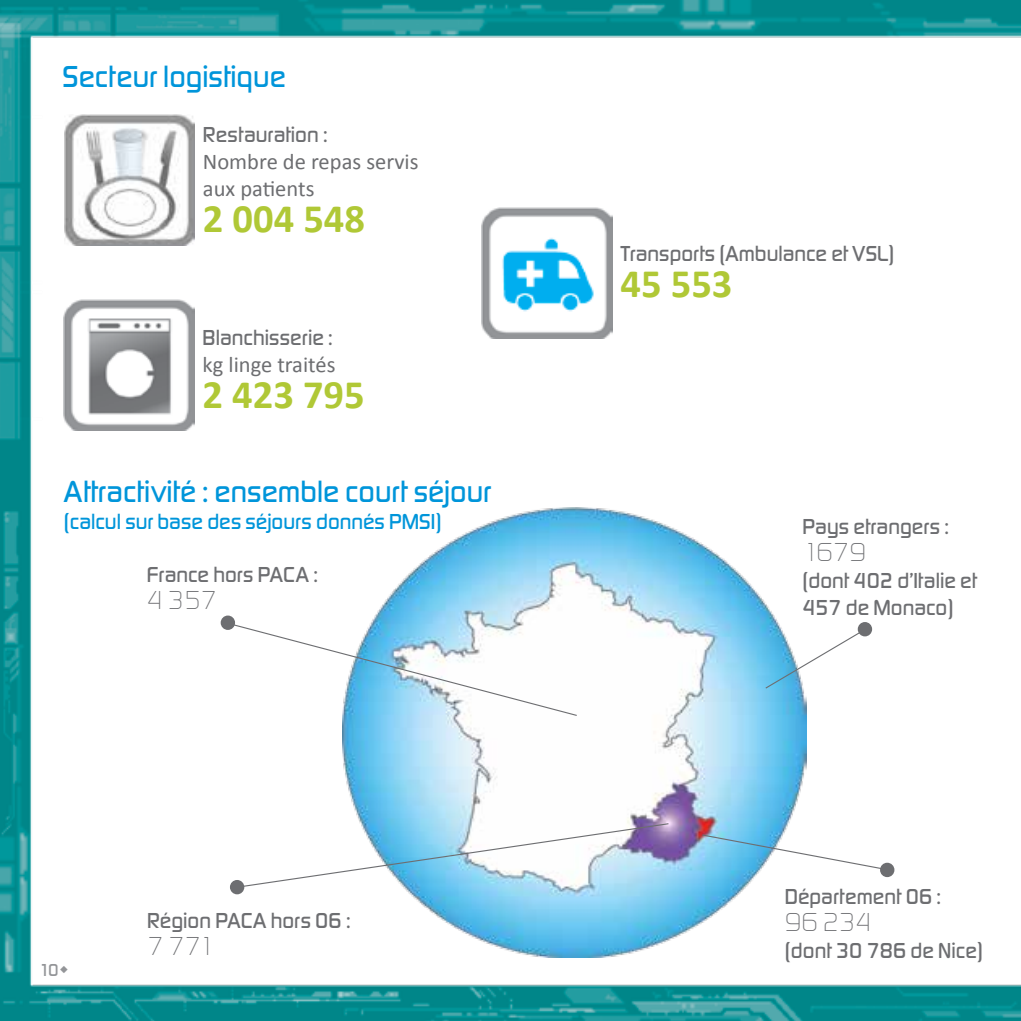
<style>
.page{position:relative;width:1021px;height:1021px;background:#fff}
.page>*{position:absolute;margin:0;border:0;box-sizing:border-box;transform-origin:0 0}
.t1{font:700 40.5px "Calibri";color:#b0c836}
.t2{font:500 31.5px "Digital Sans EF";color:#0095da}
.t3{font:300 27px "Digital Sans EF";letter-spacing:-.015em;color:#6d6e71}
.t4{font:500 22.5px/27px "Digital Sans EF";color:#6d6e71}
.t5{font:22.5px/27px "Calibri";color:#6d6e71}
.t6{font:500 22.5px "Digital Sans EF";color:#0095da}
.t7{font:500 18px "Digital Sans EF";color:#939598}
</style>
<div class="page">
<img style="left:0;top:0;width:1020px;height:1020px">
<svg style="left:60px;top:965px;width:8px;height:7px"></svg>
<h2 class="t2" style="left:63px;top:58px;width:225px">Secteur logistique</h2>
<p class="t4" style="left:203px;top:121px;width:126px">Restauration :</p>
<p class="t5" style="left:203px;top:148px;width:217px">Nombre de repas servis aux patients</p>
<h1 class="t1" style="left:203px;top:193px;width:164px">2 004 548</h1>
<p class="t4" style="left:202px;top:324px;width:132px">Blanchisserie :</p>
<p class="t5" style="left:202px;top:351px;width:134px">kg linge traités</p>
<h1 class="t1" style="left:202px;top:369px;width:164px">2 423 795</h1>
<h2 class="t2" style="left:64px;top:472px;width:429px">Attractivité : ensemble court séjour</h2>
<p class="t6" style="left:64px;top:508px;width:379px">(calcul sur base des séjours donnés PMSI)</p>
<p class="t4" style="left:147px;top:560px;width:173px">France hors PACA :</p>
<p class="t3" style="left:147px;top:584px;width:72px">4 357</p>
<p class="t7" style="left:39px;top:958px;width:21px">10</p>
<p class="t4" style="left:147px;top:906px;width:205px">Région PACA hors 06 :</p>
<p class="t3" style="left:147px;top:930px;width:70px">7 771</p>
<p class="t4" style="left:620px;top:240px;width:275px">Transports (Ambulance et VSL)</p>
<h1 class="t1" style="left:620px;top:258px;width:113px">45 553</h1>
<p class="t4" style="left:802px;top:512px;width:148px">Pays etrangers :</p>
<p class="t3" style="left:802px;top:536px;width:65px">1679</p>
<p class="t4" style="left:802px;top:566px;width:176px">(dont 402 d’Italie et<br>457 de Monaco)</p>
<p class="t4" style="left:784px;top:882px;width:158px">Département 06 :</p>
<p class="t3" style="left:784px;top:906px;width:89px">96 234</p>
<p class="t4" style="left:784px;top:936px;width:199px">(dont 30 786 de Nice)</p>
</div>
